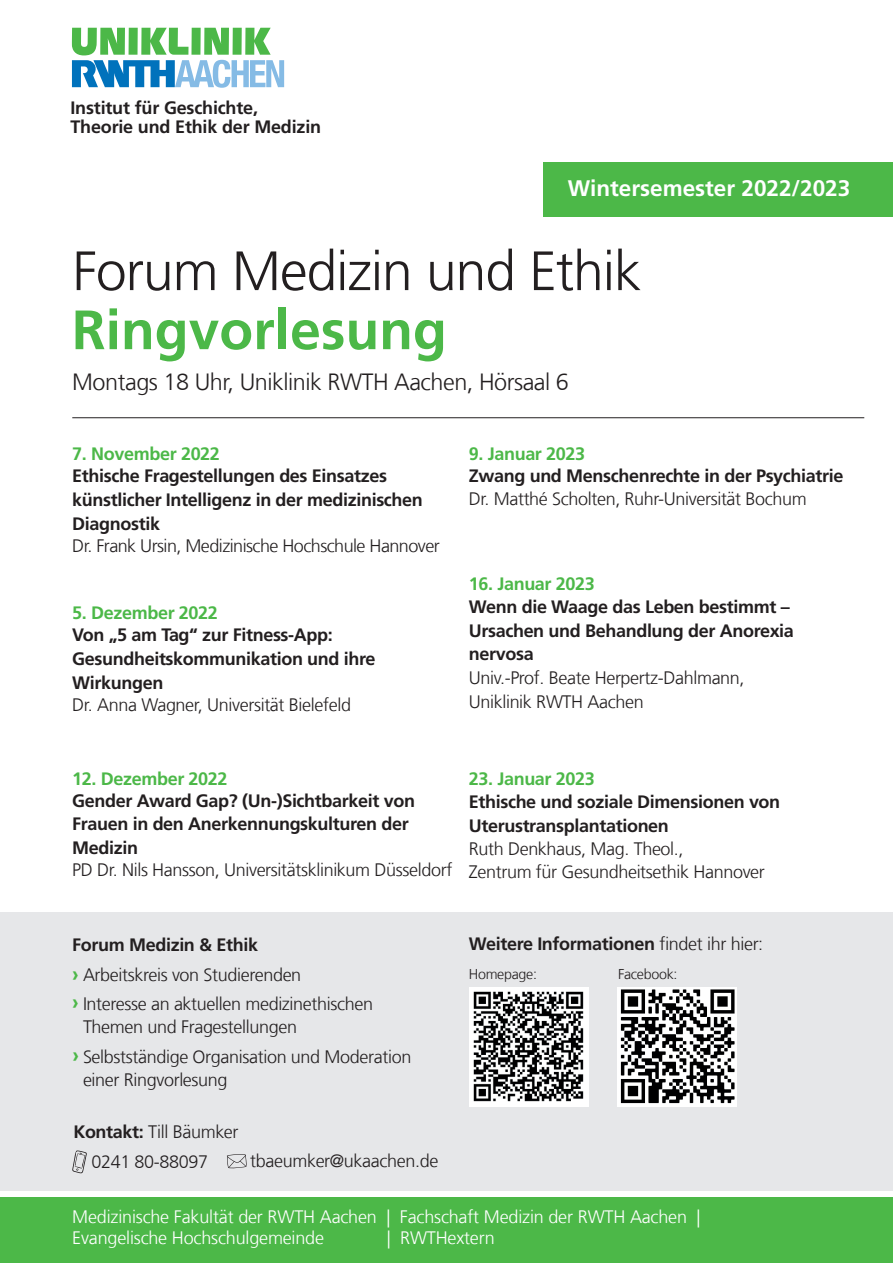
<style>
.page{position:relative;width:893px;height:1263px;background:#fff}
.page>*{position:absolute;margin:0;border:0;box-sizing:border-box;transform-origin:0 0}
.t1{font:300 55.35px "Frutiger LT Com";letter-spacing:-.02em;color:#231f20}
.t2{font:700 55.35px "Frutiger LT Com";color:#4cb848}
.t3{font:300 23.4px "Frutiger LT Com";letter-spacing:-.02em;color:#231f20}
.t4{font:700 22.5px "Frutiger LT Com";color:#fff}
.t5{font:700 20.25px/28px "Frutiger LT Com";color:#4cb848}
.t6{font:700 18px/23.7px "Frutiger LT Com";letter-spacing:-.02em;color:#231f20}
.t7{font:300 18px/23.7px "Frutiger LT Com";letter-spacing:-.02em;color:#231f20}
.t8{font:300 18px/21.8px "Frutiger LT Com";letter-spacing:-.01em;color:#fff}
.t9{font:700 18px "Frutiger LT Com";letter-spacing:-.02em;color:#4cb848}
.t10{font:300 14.25px "Frutiger LT Com";letter-spacing:-.02em;color:#231f20}
.s1{font-weight:700}
.s2{font-weight:300}
</style>
<div class="page">
<div style="left:544px;top:162px;width:349px;height:55px;background:#4cb848"></div>
<div style="left:0;top:1197px;width:893px;height:66px;background:#4cb848"></div>
<div style="left:0;top:912px;width:893px;height:279px;background:#e6e7e9"></div>
<hr style="left:72px;top:417px;width:792px;height:1px;background:#231f20">
<div style="left:469px;top:987px;width:119px;height:120px;background:#fff"></div>
<img style="left:473px;top:991px;width:111px;height:111px">
<img style="left:617px;top:987px;width:120px;height:120px">
<svg style="left:72px;top:1150px;width:15px;height:24px"></svg>
<svg style="left:227px;top:1154px;width:20px;height:14px"></svg>
<svg style="left:72px;top:28px;width:212px;height:59px"></svg>
<p class="t6" style="left:70px;top:98px;width:252px;line-height:19px">Institut für Geschichte,<br>Theorie und Ethik der Medizin</p>
<p class="t4" style="left:568px;top:175px;width:284px">Wintersemester 2022/2023</p>
<h1 class="t1" style="left:72px;top:239px;width:571px">Forum Medizin und Ethik</h1>
<h1 class="t2" style="left:72px;top:297px;width:377px">Ringvorlesung</h1>
<p class="t3" style="left:72px;top:368px;width:498px">Montags 18 Uhr, Uniklinik RWTH Aachen, Hörsaal 6</p>
<p class="t9" style="left:72px;top:443px;width:149px">7. November 2022</p>
<p class="t6" style="left:72px;top:464px;width:352px">Ethische Fragestellungen des Einsatzes künstlicher Intelligenz in der medizinischen<br>Diagnostik</p>
<p class="t7" style="left:72px;top:534px;width:369px">Dr. Frank Ursin, Medizinische Hochschule Hannover</p>
<p class="t9" style="left:72px;top:602px;width:147px">5. Dezember 2022</p>
<p class="t6" style="left:72px;top:623px;width:305px">Von „5 am Tag“ zur Fitness-App:<br>Gesundheitskommunikation und ihre<br>Wirkungen</p>
<p class="t7" style="left:72px;top:693px;width:280px">Dr. Anna Wagner, Universität Bielefeld</p>
<p class="t9" style="left:469px;top:443px;width:118px">9. Januar 2023</p>
<p class="t6" style="left:469px;top:464px;width:376px">Zwang und Menschenrechte in der Psychiatrie</p>
<p class="t7" style="left:469px;top:487px;width:339px">Dr. Matthé Scholten, Ruhr-Universität Bochum</p>
<p class="t9" style="left:469px;top:573px;width:128px">16. Januar 2023</p>
<p class="t6" style="left:469px;top:595px;width:327px">Wenn die Waage das Leben bestimmt –<br>Ursachen und Behandlung der Anorexia nervosa</p>
<p class="t7" style="left:469px;top:666px;width:277px">Univ.-Prof. Beate Herpertz-Dahlmann,<br>Uniklinik RWTH Aachen</p>
<p class="t9" style="left:72px;top:768px;width:157px">12. Dezember 2022</p>
<p class="t6" style="left:72px;top:790px;width:344px;line-height:23.1px">Gender Award Gap? (Un-)Sichtbarkeit von<br>Frauen in den Anerkennungskulturen der<br>Medizin</p>
<p class="t7" style="left:72px;top:858px;width:382px">PD Dr. Nils Hansson, Universitätsklinikum Düsseldorf</p>
<p class="t9" style="left:469px;top:768px;width:128px">23. Januar 2023</p>
<p class="t6" style="left:469px;top:790px;width:313px">Ethische und soziale Dimensionen von<br>Uterustransplantationen</p>
<p class="t7" style="left:469px;top:838px;width:298px;line-height:22.5px">Ruth Denkhaus, Mag. Theol.,<br>Zentrum für Gesundheitsethik Hannover</p>
<p class="t6" style="left:72px;top:933px;width:187px">Forum Medizin &amp; Ethik</p>
<p class="t7" style="left:83px;top:961px;width:292px;line-height:28.4px">Arbeitskreis von Studierenden<br>Interesse an aktuellen medizinethischen</p>
<p class="t7" style="left:83px;top:1012px;width:330px;line-height:30px">Themen und Fragestellungen<br>Selbstständige Organisation und Moderation</p>
<p class="t7" style="left:83px;top:1068px;width:146px">einer Ringvorlesung</p>
<p class="t5" style="left:72px;top:960px;width:8px">› ›</p>
<p class="t5" style="left:72px;top:1041px;width:8px">›</p>
<p class="t7" style="left:91px;top:1117px;width:149px;line-height:30.2px;text-indent:-18px"><span class="s1">Kontakt:</span> Till Bäumker<br>0241 80-88097</p>
<p class="t7" style="left:250px;top:1149px;width:190px">tbaeumker@ukaachen.de</p>
<p class="t6" style="left:469px;top:932px;width:296px">Weitere Informationen <span class="s2">findet ihr hier:</span></p>
<p class="t10" style="left:469px;top:966px;width:70px">Homepage:</p>
<p class="t10" style="left:618px;top:966px;width:61px">Facebook:</p>
<p class="t8" style="left:72px;top:1206px;width:630px">Medizinische Fakultät der RWTH Aachen | Fachschaft Medizin der RWTH Aachen |<br>Evangelische Hochschulgemeinde</p>
<p class="t8" style="left:387px;top:1227px;width:110px">| RWTHextern</p>
</div>
